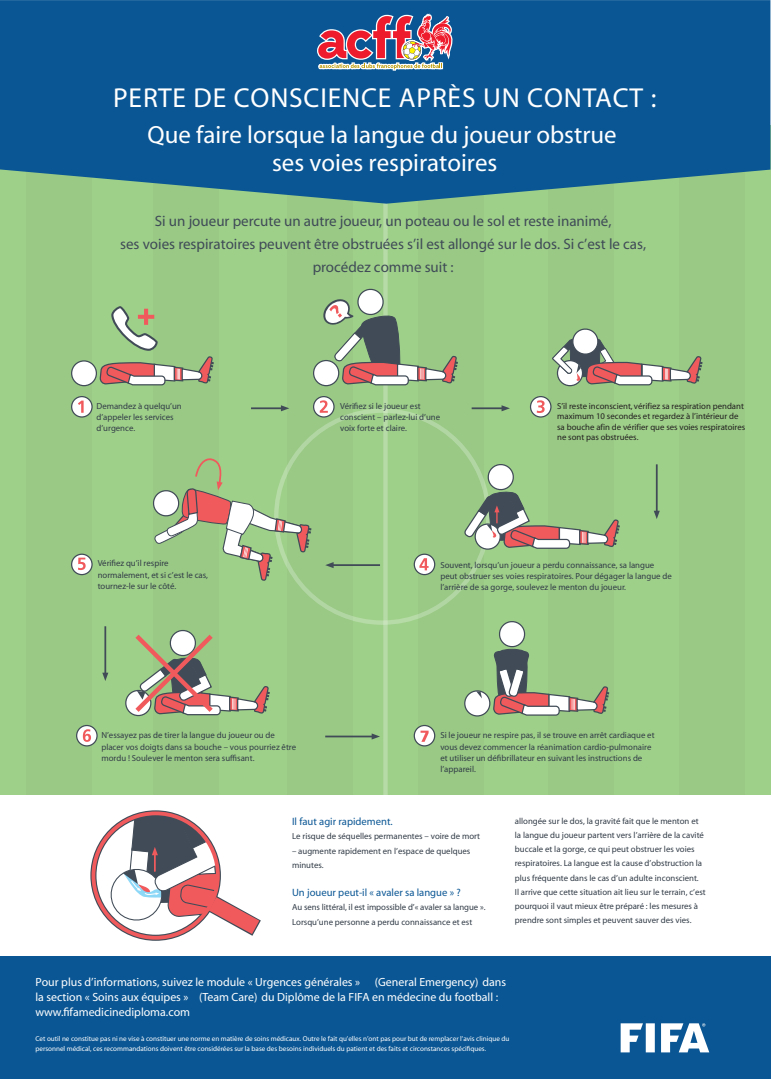
<style>
.page{position:relative;width:771px;height:1079px;background:#fff}
.page>*{position:absolute;margin:0;border:0;box-sizing:border-box;transform-origin:0 0}
.t1{font:700 27.5px "Frutiger LT Pro";letter-spacing:.03em;color:#fff}
.t2{font:24.88px/28.4px "Frutiger LT Pro";color:#fff;text-align:center}
.t3{font:700 15px/23.1px "Frutiger LT Pro";color:#404b57;text-align:center}
.t4{font:300 11.88px/14.6px "Frutiger LT Pro";color:#fff}
.t5{font:700 10.62px "Frutiger LT Pro";color:#0a5694}
.t6{font:8.75px/11.2px "Frutiger LT Pro";color:#323c47}
.t7{font:300 8.75px/14.2px "Frutiger LT Pro";color:#323c47}
.t8{font:300 8.75px/10.5px "Frutiger LT Pro";color:#231f20}
.t9{font:300 7.12px/9.8px "Frutiger LT Pro";color:#fff}
.s1{font-style:italic}
.s2{font-weight:700}
</style>
<div class="page">
<div style="left:0;top:125px;width:770px;height:884px;background:#9fd08a"></div>
<div style="left:26px;top:126px;width:65px;height:935px;background:#99c985"></div>
<div style="left:153px;top:153px;width:65px;height:792px;background:#99c985"></div>
<div style="left:287px;top:164px;width:65px;height:772px;background:#99c985"></div>
<div style="left:418px;top:153px;width:65px;height:792px;background:#99c985"></div>
<div style="left:548px;top:153px;width:65px;height:792px;background:#99c985"></div>
<div style="left:679px;top:122px;width:65px;height:833px;background:#99c985"></div>
<div style="left:0;top:931px;width:770px;height:148px;background:#0a5694"></div>
<svg style="left:620px;top:1023px;width:22px;height:29px"></svg>
<div style="left:645px;top:1023px;width:9px;height:29px;background:#fff"></div>
<svg style="left:661px;top:1023px;width:48px;height:29px"></svg>
<hr style="left:251px;top:407px;width:33px;height:2px;background:#404b57">
<svg style="left:281px;top:405px;width:8px;height:6px"></svg>
<div style="left:72px;top:396px;width:20px;height:21px;background:#fff;border-radius:50%"></div>
<div style="left:71px;top:396px;width:22px;height:21px;border:1px solid #404b57;border-radius:50%"></div>
<svg style="left:78px;top:400px;width:6px;height:13px"></svg>
<div style="left:71px;top:360px;width:26px;height:26px;background:#fff;border:1px solid #404b57;border-radius:50%"></div>
<svg style="left:99px;top:306px;width:115px;height:80px"></svg>
<svg style="left:77px;top:725px;width:20px;height:21px"></svg>
<div style="left:76px;top:725px;width:22px;height:21px;border:1px solid #404b57;border-radius:50%"></div>
<svg style="left:83px;top:729px;width:8px;height:13px"></svg>
<svg style="left:125px;top:690px;width:26px;height:26px"></svg>
<svg style="left:131px;top:630px;width:139px;height:86px"></svg>
<svg style="left:414px;top:725px;width:20px;height:21px"></svg>
<div style="left:413px;top:725px;width:22px;height:21px;border:1px solid #404b57;border-radius:50%"></div>
<svg style="left:420px;top:730px;width:8px;height:12px"></svg>
<div style="left:464px;top:690px;width:26px;height:26px;background:#fff;border:1px solid #404b57;border-radius:50%"></div>
<svg style="left:476px;top:691px;width:6px;height:7px"></svg>
<svg style="left:493px;top:621px;width:116px;height:95px"></svg>
<svg style="left:530px;top:396px;width:20px;height:21px"></svg>
<div style="left:529px;top:396px;width:22px;height:21px;border:1px solid #404b57;border-radius:50%"></div>
<svg style="left:536px;top:400px;width:8px;height:13px"></svg>
<svg style="left:552px;top:328px;width:150px;height:58px"></svg>
<hr style="left:330px;top:564px;width:50px;height:2px;background:#404b57">
<svg style="left:325px;top:562px;width:8px;height:6px"></svg>
<hr style="left:471px;top:407px;width:33px;height:2px;background:#404b57">
<svg style="left:501px;top:405px;width:9px;height:6px"></svg>
<svg style="left:72px;top:554px;width:20px;height:20px"></svg>
<div style="left:71px;top:553px;width:22px;height:22px;border:1px solid #404b57;border-radius:50%"></div>
<svg style="left:78px;top:557px;width:8px;height:13px"></svg>
<svg style="left:153px;top:458px;width:158px;height:123px"></svg>
<hr style="left:325px;top:735px;width:50px;height:2px;background:#404b57">
<svg style="left:371px;top:733px;width:9px;height:6px"></svg>
<hr style="left:655px;top:464px;width:2px;height:50px;background:#404b57">
<svg style="left:654px;top:511px;width:5px;height:8px"></svg>
<hr style="left:104px;top:626px;width:2px;height:50px;background:#404b57">
<svg style="left:102px;top:672px;width:6px;height:9px"></svg>
<svg style="left:414px;top:554px;width:20px;height:20px"></svg>
<div style="left:413px;top:553px;width:22px;height:22px;border:1px solid #404b57;border-radius:50%"></div>
<svg style="left:419px;top:558px;width:9px;height:12px"></svg>
<svg style="left:464px;top:462px;width:155px;height:87px"></svg>
<hr style="left:383px;top:153px;width:4px;height:731px;background:#b6dba6">
<svg style="left:313px;top:396px;width:21px;height:21px"></svg>
<div style="left:313px;top:396px;width:21px;height:21px;border:1px solid #404b57;border-radius:50%"></div>
<svg style="left:319px;top:400px;width:9px;height:13px"></svg>
<svg style="left:313px;top:360px;width:26px;height:26px"></svg>
<svg style="left:321px;top:287px;width:137px;height:99px"></svg>
<div style="left:0;top:796px;width:770px;height:160px;background:#fff"></div>
<svg style="left:106px;top:813px;width:155px;height:128px"></svg>
<svg style="left:0;top:0;width:770px;height:204px;background:#186192"></svg>
<svg style="left:316px;top:0;width:143px;height:130px;background:#416190"></svg>
<h1 class="t1" style="left:113px;top:84px;width:544px">PERTE DE CONSCIENCE APRÈS UN CONTACT :</h1>
<h2 class="t2" style="left:147px;top:121px;width:470px">Que faire lorsque la langue du joueur obstrue ses voies respiratoires</h2>
<h3 class="t3" style="left:120px;top:210px;width:527px">Si un joueur percute un autre joueur, un poteau ou le sol et reste inanimé,<br>ses voies respiratoires peuvent être obstruées s’il est allongé sur le dos. Si c’est le cas, procédez comme suit :</h3>
<p class="t6" style="left:96px;top:400px;width:87px">Demandez à quelqu’un d’appeler les services d’urgence.</p>
<p class="t6" style="left:340px;top:400px;width:101px">Vérifiez si le joueur est conscient – parlez-lui d’une voix forte et claire.</p>
<p class="t8" style="left:557px;top:401px;width:189px">S’il reste inconscient, vérifiez sa respiration pendant maximum 10 secondes et regardez à l’intérieur de sa bouche afin de vérifier que ses voies respiratoires ne sont pas obstruées.</p>
<p class="t6" style="left:98px;top:558px;width:112px">Vérifiez qu’il respire normalement, et si c’est le cas, tournez-le sur le côté.</p>
<p class="t6" style="left:440px;top:559px;width:233px">Souvent, lorsqu’un joueur a perdu connaissance, sa langue peut obstruer ses voies respiratoires. Pour dégager la langue de l’arrière de sa gorge, soulevez le menton du joueur.</p>
<p class="t6" style="left:101px;top:730px;width:196px">N’essayez pas de tirer la langue du joueur ou de placer vos doigts dans sa bouche – vous pourriez être mordu ! Soulever le menton sera suffisant.</p>
<p class="t6" style="left:440px;top:730px;width:216px">Si le joueur ne respire pas, il se trouve en arrêt cardiaque et vous devez commencer la réanimation cardio-pulmonaire et utiliser un défibrillateur en suivant les instructions de l’appareil.</p>
<p class="t5" style="left:292px;top:816px;width:102px">Il faut agir rapidement.</p>
<p class="t7" style="left:292px;top:829px;width:189px">Le risque de séquelles permanentes – voire de mort</p>
<p class="t7" style="left:292px;top:844px;width:180px">– augmente rapidement en l’espace de quelques minutes.</p>
<p class="t5" style="left:292px;top:887px;width:170px">Un joueur peut-il « avaler sa langue » ?</p>
<p class="t7" style="left:292px;top:901px;width:195px">Au sens littéral, il est impossible d’« avaler sa langue ».<br>Lorsqu’une personne a perdu connaissance et est</p>
<p class="t7" style="left:514px;top:814px;width:192px">allongée sur le dos, la gravité fait que le menton et la langue du joueur partent vers l’arrière de la cavité buccale et la gorge, ce qui peut obstruer les voies respiratoires. La langue est la cause d’obstruction la plus fréquente dans le cas d’un adulte inconscient.<br>Il arrive que cette situation ait lieu sur le terrain, c’est pourquoi il vaut mieux être préparé : les mesures à prendre sont simples et peuvent sauver des vies.</p>
<h3 class="t4" style="left:35px;top:975px;width:472px">Pour plus d’informations, suivez le module « Urgences générales » <span class="s1">(General Emergency)</span> dans la section « Soins aux équipes » <span class="s1">(Team Care)</span> du Diplôme de la FIFA en médecine du football : <span class="s2">www.fifamedicinediploma.com</span></h3>
<p class="t9" style="left:35px;top:1034px;width:475px">Cet outil ne constitue pas ni ne vise à constituer une norme en matière de soins médicaux. Outre le fait qu’elles n’ont pas pour but de remplacer l’avis clinique du personnel médical, ces recommandations doivent être considérées sur la base des besoins individuels du patient et des faits et circonstances spécifiques.</p>
</div>
